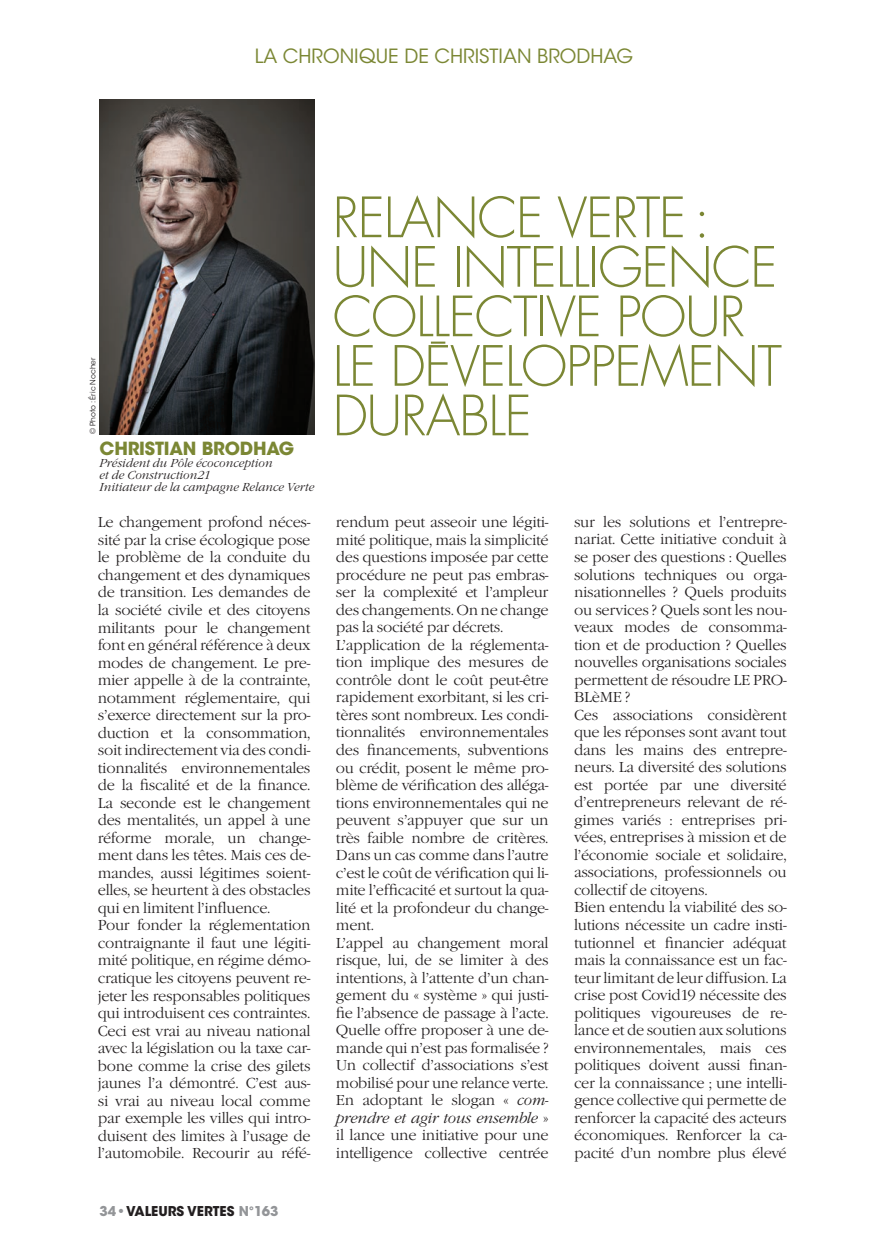
<style>
.page{position:relative;width:888px;height:1258px;background:#fff}
.page>*{position:absolute;margin:0;border:0;box-sizing:border-box;transform-origin:0 0}
.t1{font:300 54px/49.5px "Futura";letter-spacing:-.025em;color:#7b8734}
.t2{font:19.5px "ITC Avant Garde Std";color:#7b8734}
.t3{font:700 18px "ITC Avant Garde Std";letter-spacing:-.01em;color:#7b8734}
.t4{font:300 15px/17.5px "Garamond Itc T";letter-spacing:-.02em;color:#231f20}
.t5{font:700 13.5px "ITC Avant Garde Std";color:#231f20}
.t6{font:italic 300 12px/12px "Garamond Itc T";color:#231f20}
.t7{font:7.5px "ITC Avant Garde Std";color:#231f20}
.s1{font-style:italic}
.s2{color:#939598}
</style>
<div class="page">
<img style="left:99px;top:100px;width:216px;height:334px">
<svg style="left:431px;top:342px;width:14px;height:2px"></svg>
<p class="t7" style="left:88px;top:434px;width:78px;rotate:-90deg">© Photo : Éric Nocher</p>
<h2 class="t2" style="left:255px;top:44px;width:380px">LA CHRONIQUE DE CHRISTIAN BRODHAG</h2>
<h1 class="t1" style="left:333px;top:193px;width:451px">RELANCE VERTE :<br>UNE INTELLIGENCE<br>COLLECTIVE POUR<br>LE DEVELOPPEMENT<br>DURABLE</h1>
<p class="t3" style="left:100px;top:437px;width:196px">CHRISTIAN BRODHAG</p>
<p class="t6" style="left:100px;top:457px;width:216px">Président du Pôle écoconception<br>et de Construction21<br>Initiateur de la campagne Relance Verte</p>
<p class="t4" style="left:98px;top:514px;width:214px">Le changement profond néces&shy;sité par la crise écologique pose le problème de la conduite du changement et des dynamiques de transition. Les demandes de la société civile et des citoyens militants pour le changement font en général référence à deux modes de changement. Le pre&shy;mier appelle à de la contrainte, notamment réglementaire, qui s’exerce directement sur la pro&shy;duction et la consommation, soit indirectement via des condi&shy;tionnalités environnementales de la fiscalité et de la finance.<br>La seconde est le changement des mentalités, un appel à une réforme morale, un change&shy;ment dans les têtes. Mais ces de&shy;mandes, aussi légitimes soient&shy;elles, se heurtent à des obstacles qui en limitent l’influence.<br>Pour fonder la réglementation contraignante il faut une légiti&shy;mité politique, en régime démo&shy;cratique les citoyens peuvent re&shy;jeter les responsables politiques qui introduisent ces contraintes.<br>Ceci est vrai au niveau national avec la législation ou la taxe car&shy;bone comme la crise des gilets jaunes l’a démontré. C’est aus&shy;si vrai au niveau local comme par exemple les villes qui intro&shy;duisent des limites à l’usage de l’automobile. Recourir au réfé-</p>
<p class="t4" style="left:336px;top:513px;width:214px">rendum peut asseoir une légiti&shy;mité politique, mais la simplicité des questions imposée par cette procédure ne peut pas embras&shy;ser la complexité et l’ampleur des changements. On ne change pas la société par décrets.<br>L’application de la réglementa&shy;tion implique des mesures de contrôle dont le coût peut-être rapidement exorbitant, si les cri&shy;tères sont nombreux. Les condi&shy;tionnalités environnementales des financements, subventions ou crédit, posent le même pro&shy;blème de vérification des alléga&shy;tions environnementales qui ne peuvent s’appuyer que sur un très faible nombre de critères.<br>Dans un cas comme dans l’autre c’est le coût de vérification qui li&shy;mite l’efficacité et surtout la qua&shy;lité et la profondeur du change&shy;ment.<br>L’appel au changement moral risque, lui, de se limiter à des intentions, à l’attente d’un chan&shy;gement du « système » qui justi&shy;fie l’absence de passage à l’acte.<br>Quelle offre proposer à une de&shy;mande qui n’est pas formalisée ?<br>Un collectif d’associations s’est mobilisé pour une relance verte.<br>En adoptant le slogan « <span class="s1">com&shy;prendre et agir tous ensemble</span> » il lance une initiative pour une intelligence collective centrée</p>
<p class="t4" style="left:574px;top:513px;width:214px">sur les solutions et l’entrepre&shy;nariat. Cette initiative conduit à se poser des questions : Quelles solutions techniques ou orga&shy;nisationnelles ? Quels produits ou services ? Quels sont les nou&shy;veaux modes de consomma&shy;tion et de production ? Quelles nouvelles organisations sociales permettent de résoudre LE PRO-<br>BLèME ?<br>Ces associations considèrent que les réponses sont avant tout dans les mains des entrepre&shy;neurs. La diversité des solutions est portée par une diversité d’entrepreneurs relevant de ré&shy;gimes variés : entreprises pri&shy;vées, entreprises à mission et de l’économie sociale et solidaire, associations, professionnels ou collectif de citoyens.<br>Bien entendu la viabilité des so&shy;lutions nécessite un cadre insti&shy;tutionnel et financier adéquat mais la connaissance est un fac&shy;teur limitant de leur diffusion. La crise post Covid19 nécessite des politiques vigoureuses de re&shy;lance et de soutien aux solutions environnementales, mais ces politiques doivent aussi finan&shy;cer la connaissance ; une intelli&shy;gence collective qui permette de renforcer la capacité des acteurs économiques. Renforcer la ca&shy;pacité d’un nombre plus élevé</p>
<p class="t5" style="left:100px;top:1202px;width:180px"><span class="s2">34•</span>VALEURS VERTES <span class="s2">N°163</span></p>
</div>
